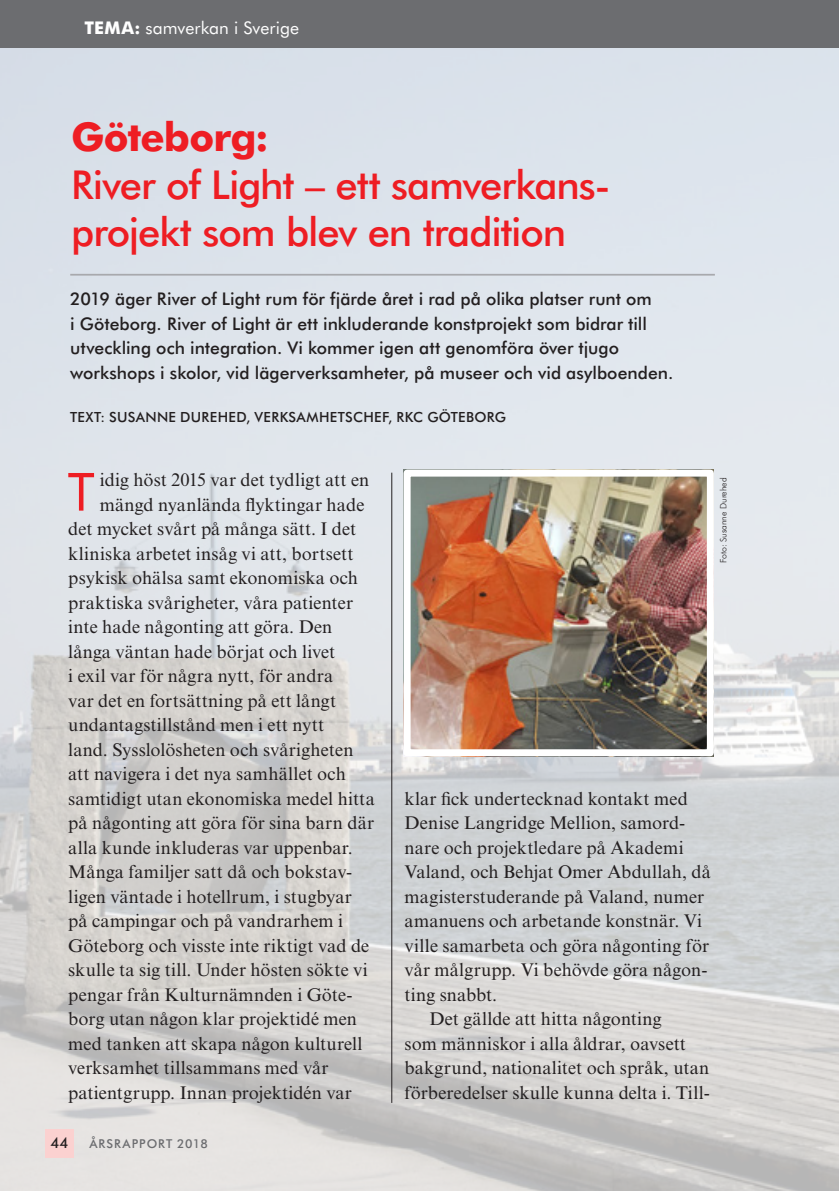
<style>
.page{position:relative;width:839px;height:1191px;background:#fff}
.page>*{position:absolute;margin:0;border:0;box-sizing:border-box;transform-origin:0 0}
.Brödtext_anfang{font:52.68px "Futura BT";color:#ee1d23}
.Rubrik{font:500 39.9px/47.8px "Futura BT";letter-spacing:-.025em;color:#ee1d23}
.Brödtext_anfang-2{font:18.38px/24.5px "Times NRMT";letter-spacing:.005em;color:#231f20}
.Brödtext_indrag{font:18.38px/24.5px "Times NRMT";letter-spacing:.005em;color:#231f20}
.Ingress{font:500 17.5px/24.5px "Futura BT";color:#231f20}
.t1{font:17.5px "Futura BT";letter-spacing:.005em;color:#fff}
.t2{font:500 14.88px "Futura BT";color:#231f20}
.Text_och_foto{font:500 14px "Futura BT";letter-spacing:.025em;color:#231f20}
.t3{font:500 12.25px "Futura BT";letter-spacing:.075em;color:#6c6d70}
.FOTO{font:300 8.75px "Futura BT";color:#231f20}
.s1{font-weight:700}
</style>
<div class="page">
<img style="left:0;top:48px;width:838px;height:1143px">
<hr style="left:391px;top:472px;width:1px;height:630px;background:#231f20">
<div style="left:45px;top:1128px;width:29px;height:29px;background:#fbd1d0"></div>
<hr style="left:70px;top:274px;width:644px;height:1px;background:#a8a9ad">
<div style="left:0;top:0;width:838px;height:48px;background:#6c6d70"></div>
<img style="left:411px;top:477px;width:294px;height:271px">
<div style="left:403px;top:469px;width:310px;height:287px;border:7px solid #fff"></div>
<p class="t1" style="left:84px;top:17px;width:216px"><span class="s1">TEMA:</span> samverkan i Sverige</p>
<p class="Rubrik" style="left:71px;top:112px;width:535px"><span class="s1">Göteborg:<br></span>River of Light – ett samverkans&shy;projekt som blev en tradition</p>
<p class="Ingress" style="left:70px;top:287px;width:604px">2019 äger River of Light rum för fjärde året i rad på olika platser runt om<br>i Göteborg. River of Light är ett inkluderande konstprojekt som bidrar till utveckling och integration. Vi kommer igen att genomföra över tjugo workshops i skolor, vid lägerverksamheter, på museer och vid asylboenden.</p>
<p class="Text_och_foto" style="left:70px;top:409px;width:437px">TEXT: SUSANNE DUREHED, VERKSAMHETSCHEF, RKC GÖTEBORG</p>
<p class="Brödtext_anfang" style="left:68px;top:460px;width:28px">T</p>
<p class="Brödtext_anfang-2" style="left:100px;top:467px;width:271px">idig höst 2015 var det tydligt att en</p>
<p class="Brödtext_anfang-2" style="left:100px;top:492px;width:266px">mängd nyanlända flyktingar hade</p>
<p class="Brödtext_anfang-2" style="left:68px;top:516px;width:289px">det mycket svårt på många sätt. I det</p>
<p class="Brödtext_anfang-2" style="left:68px;top:541px;width:286px">kliniska arbetet insåg vi att, bortsett</p>
<p class="Brödtext_anfang-2" style="left:68px;top:565px;width:291px">psykisk ohälsa samt ekonomiska och</p>
<p class="Brödtext_anfang-2" style="left:68px;top:590px;width:286px">praktiska svårigheter, våra patienter</p>
<p class="Brödtext_anfang-2" style="left:68px;top:614px;width:265px">inte hade någonting att göra. Den</p>
<p class="Brödtext_anfang-2" style="left:68px;top:639px;width:268px">långa väntan hade börjat och livet</p>
<p class="Brödtext_anfang-2" style="left:68px;top:663px;width:266px">i exil var för några nytt, för andra</p>
<p class="Brödtext_anfang-2" style="left:68px;top:688px;width:269px">var det en fortsättning på ett långt</p>
<p class="Brödtext_anfang-2" style="left:68px;top:712px;width:257px">undantagstillstånd men i ett nytt</p>
<p class="Brödtext_anfang-2" style="left:68px;top:737px;width:287px">land. Sysslolösheten och svårigheten</p>
<p class="Brödtext_anfang-2" style="left:68px;top:761px;width:279px">att navigera i det nya samhället och</p>
<p class="Brödtext_anfang-2" style="left:68px;top:786px;width:308px">samtidigt utan ekonomiska medel hitta</p>
<p class="Brödtext_anfang-2" style="left:68px;top:810px;width:307px">på någonting att göra för sina barn där</p>
<p class="Brödtext_anfang-2" style="left:68px;top:835px;width:286px">alla kunde inkluderas var uppenbar.</p>
<p class="Brödtext_anfang-2" style="left:68px;top:859px;width:285px">Många familjer satt då och bokstav-</p>
<p class="Brödtext_anfang-2" style="left:68px;top:884px;width:285px">ligen väntade i hotellrum, i stugbyar</p>
<p class="Brödtext_anfang-2" style="left:68px;top:908px;width:276px">på campingar och på vandrarhem i</p>
<p class="Brödtext_anfang-2" style="left:68px;top:933px;width:302px">Göteborg och visste inte riktigt vad de</p>
<p class="Brödtext_anfang-2" style="left:68px;top:957px;width:301px">skulle ta sig till. Under hösten sökte vi</p>
<p class="Brödtext_anfang-2" style="left:68px;top:982px;width:286px">pengar från Kulturnämnden i Göte-</p>
<p class="Brödtext_anfang-2" style="left:68px;top:1006px;width:290px">borg utan någon klar projektidé men</p>
<p class="Brödtext_anfang-2" style="left:68px;top:1031px;width:296px">med tanken att skapa någon kulturell</p>
<p class="Brödtext_anfang-2" style="left:68px;top:1055px;width:262px">verksamhet tillsammans med vår</p>
<p class="Brödtext_anfang-2" style="left:68px;top:1080px;width:285px">patientgrupp. Innan projektidén var</p>
<p class="t2" style="left:51px;top:1133px;width:19px">44</p>
<p class="t3" style="left:89px;top:1136px;width:120px">ÅRSRAPPORT 2018</p>
<p class="FOTO" style="left:718px;top:563px;width:87px;rotate:-90deg">Foto: Susanne Durehed</p>
<p class="Brödtext_anfang-2" style="left:404px;top:786px;width:308px">klar fick undertecknad kontakt med Denise Langridge Mellion, samord&shy;nare och projektledare på Akademi Valand, och Behjat Omer Abdullah, då magisterstuderande på Valand, numer amanuens och arbetande konstnär. Vi ville samarbeta och göra någonting för vår målgrupp. Vi behövde göra någon&shy;ting snabbt.</p>
<p class="Brödtext_indrag" style="left:404px;top:1006px;width:306px;text-indent:25px">Det gällde att hitta någonting<br>som människor i alla åldrar, oavsett bakgrund, nationalitet och språk, utan förberedelser skulle kunna delta i. Till-</p>
</div>
